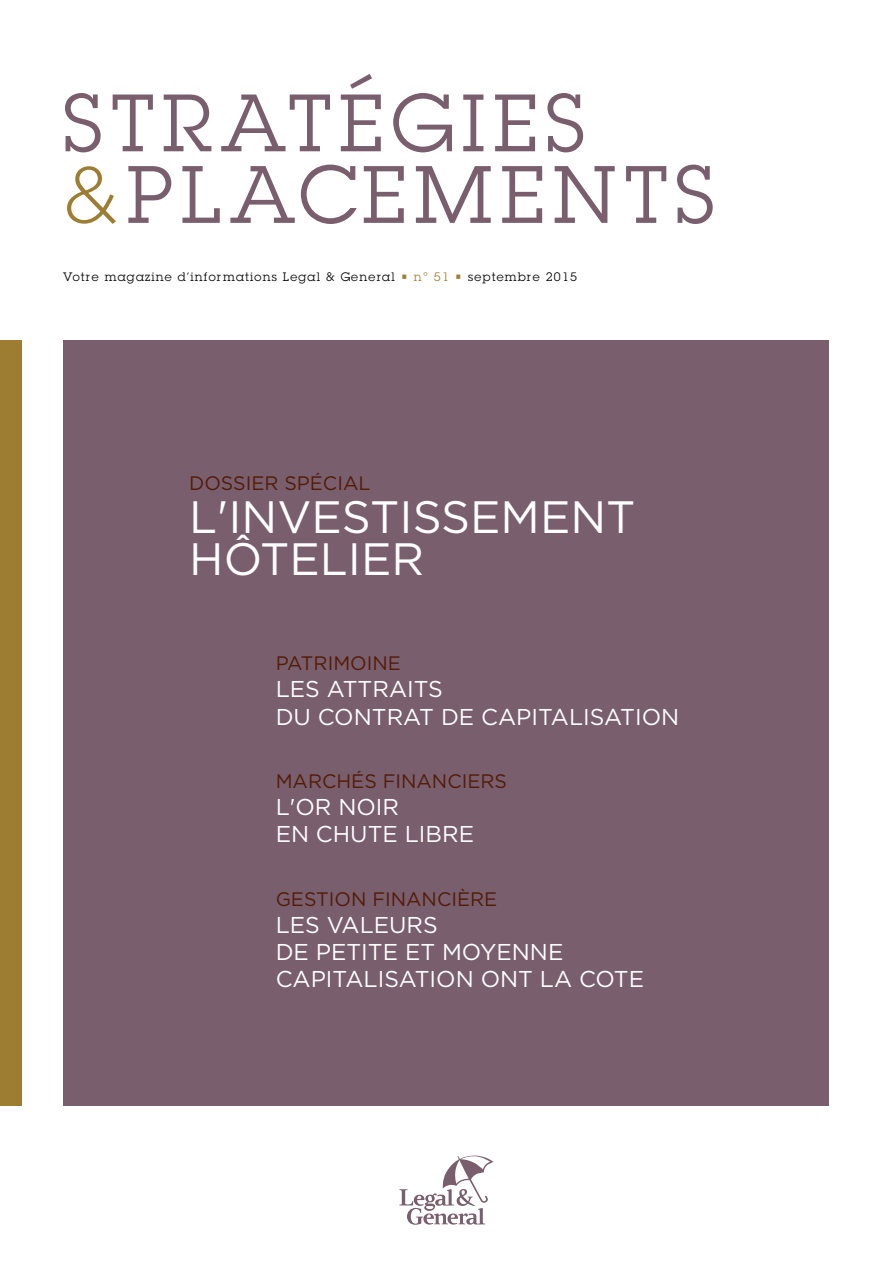
<style>
.page{position:relative;width:893px;height:1263px;background:#fff}
.page>*{position:absolute;margin:0;border:0;box-sizing:border-box;transform-origin:0 0}
.t1{font:45.3px/42.5px "Gotham";color:#fff}
.t2{font:22.95px/27px "Gotham";color:#fff}
.t3{font:19.5px "Gotham";color:#521c06}
.t4{font:12px "Lubalin Graph";letter-spacing:.1em;color:#000}
.s1{color:#9d7d32}
</style>
<div class="page">
<div style="left:64px;top:340px;width:765px;height:766px;background:#795e6e"></div>
<svg style="left:399px;top:1155px;width:95px;height:70px"></svg>
<div style="left:0;top:340px;width:21px;height:766px;background:#9d7d32"></div>
<svg style="left:128px;top:165px;width:585px;height:59px"></svg>
<svg style="left:67px;top:166px;width:49px;height:58px"></svg>
<svg style="left:65px;top:74px;width:518px;height:78px"></svg>
<p class="t4" style="left:63px;top:270px;width:516px">Votre magazine d’informations Legal &amp; General <span class="s1">• n° 51 •</span> septembre 2015</p>
<p class="t3" style="left:189px;top:471px;width:183px">DOSSIER SPÉCIAL</p>
<h1 class="t1" style="left:189px;top:494px;width:448px">L'INVESTISSEMENT<br>HÔTELIER</h1>
<p class="t3" style="left:276px;top:651px;width:127px">PATRIMOINE</p>
<p class="t2" style="left:276px;top:675px;width:405px">LES ATTRAITS<br>DU CONTRAT DE CAPITALISATION</p>
<p class="t3" style="left:276px;top:769px;width:233px">MARCHÉS FINANCIERS</p>
<p class="t2" style="left:276px;top:793px;width:200px">L'OR NOIR<br>EN CHUTE LIBRE</p>
<p class="t3" style="left:276px;top:886px;width:223px">GESTION FINANCIÈRE</p>
<p class="t2" style="left:276px;top:911px;width:370px">LES VALEURS<br>DE PETITE ET MOYENNE<br>CAPITALISATION ONT LA COTE</p>
</div>
